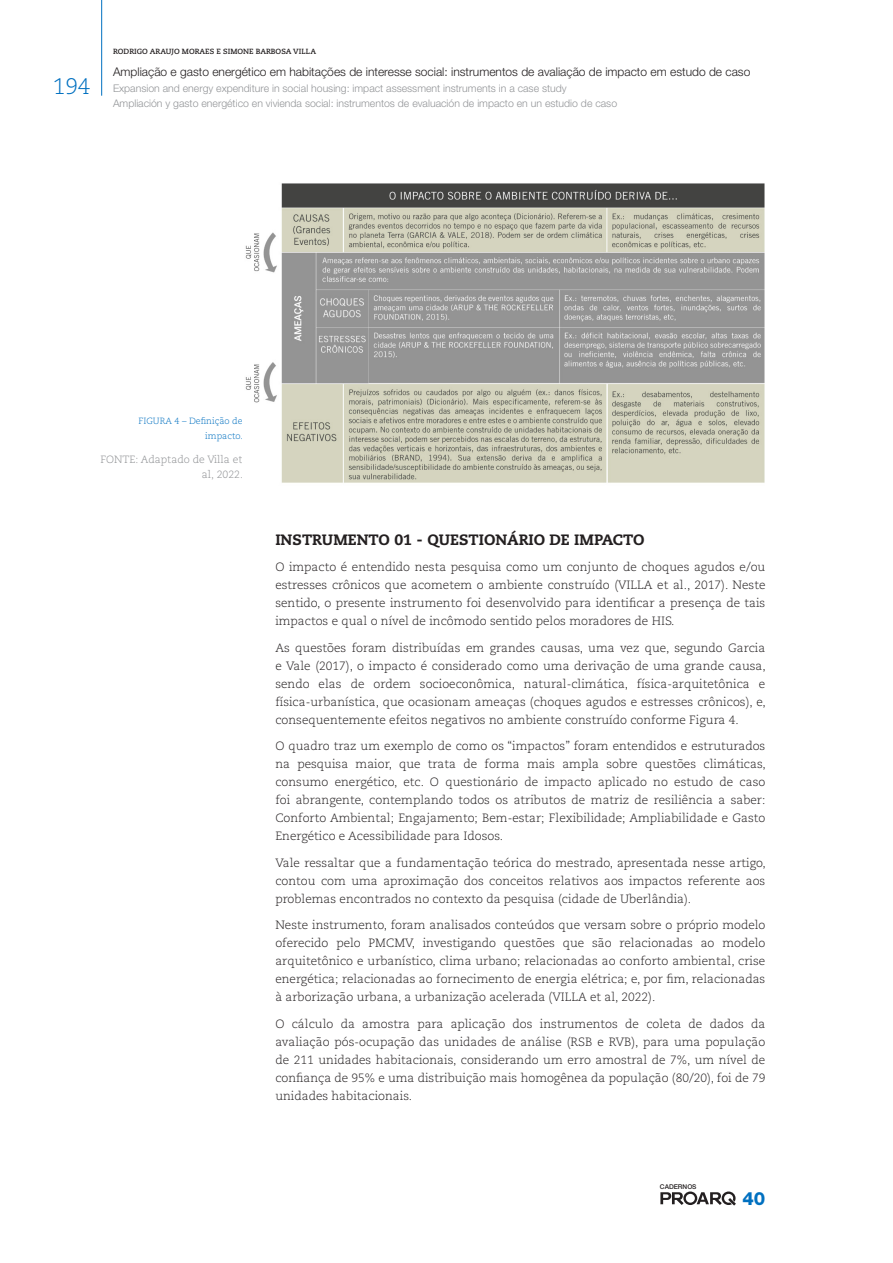
<style>
.page{position:relative;width:893px;height:1263px;background:#fff}
.page>*{position:absolute;margin:0;border:0;box-sizing:border-box;transform-origin:0 0}
.t1{font:300 22.5px "Caecilia LT Std";color:#0070c0}
.t2{font:800 18.3px "Helvetica Neue LT Std";color:#0070c0}
._11_Subtítulo_no_Tex{font:800 15px "Caecilia LT Std";color:#231f20}
._10_Corpo_do_Texto{font:300 12px/18px "Caecilia LT Std";color:#231f20;text-align:justify}
._5_Cabecalho_Titulo{font:300 12px "Helvetica Neue LT Std";color:#231f20}
._6_Cabecalho_Subtítu{font:300 10.5px "Helvetica Neue LT Std";color:#939598}
._13_Legenda_Imagem_T{font:300 10.5px/15px "Caecilia LT Std";color:#8d8f92;text-align:right}
._12_Legenda_Imagem_T{font:300 9px/15px "Caecilia LT Std";color:#0070c0;text-align:right}
._4_Cabecalho_Nome_Au{font:700 7.5px "Caecilia LT Std";color:#231f20}
.t3{font:500 6.6px "Helvetica Neue LT Std";color:#231f20}
</style>
<div class="page">
<hr style="left:101px;top:0;width:1px;height:96px;background:#0070c0">
<svg style="left:660px;top:1191px;width:76px;height:14px"></svg>
<img style="left:245px;top:183px;width:520px;height:300px">
<h1 class="t1" style="left:53px;top:74px;width:39px">194</h1>
<p class="_4_Cabecalho_Nome_Au" style="left:113px;top:47px;width:205px">RODRIGO ARAUJO MORAES E SIMONE BARBOSA VILLA</p>
<p class="_5_Cabecalho_Titulo" style="left:113px;top:64px;width:639px">Ampliação e gasto energético em habitações de interesse social: instrumentos de avaliação de impacto em estudo de caso</p>
<p class="_6_Cabecalho_Subtítu" style="left:113px;top:82px;width:455px">Expansion and energy expenditure in social housing: impact assessment instruments in a case study</p>
<p class="_6_Cabecalho_Subtítu" style="left:113px;top:97px;width:506px">Ampliación y gasto energético en vivienda social: instrumentos de evaluación de impacto en un estudio de caso</p>
<p class="_12_Legenda_Imagem_T" style="left:138px;top:414px;width:106px">FIGURA 4 – Definição de impacto.</p>
<p class="_13_Legenda_Imagem_T" style="left:100px;top:452px;width:144px">FONTE: Adaptado de Villa et al, 2022.</p>
<p class="_11_Subtítulo_no_Tex" style="left:275px;top:530px;width:371px">INSTRUMENTO 01 - QUESTIONÁRIO DE IMPACTO</p>
<p class="_10_Corpo_do_Texto" style="left:275px;top:558px;width:492px">O impacto é entendido nesta pesquisa como um conjunto de choques agudos e/ou estresses crônicos que acometem o ambiente construído (VILLA et al., 2017). Neste sentido, o presente instrumento foi desenvolvido para identificar a presença de tais impactos e qual o nível de incômodo sentido pelos moradores de HIS.</p>
<p class="_10_Corpo_do_Texto" style="left:275px;top:639px;width:492px">As questões foram distribuídas em grandes causas, uma vez que, segundo Garcia e Vale (2017), o impacto é considerado como uma derivação de uma grande causa, sendo elas de ordem socioeconômica, natural-climática, física-arquitetônica e física-urbanística, que ocasionam ameaças (choques agudos e estresses crônicos), e, consequentemente efeitos negativos no ambiente construído conforme Figura 4.</p>
<p class="_10_Corpo_do_Texto" style="left:275px;top:737px;width:492px">O quadro traz um exemplo de como os “impactos” foram entendidos e estruturados na pesquisa maior, que trata de forma mais ampla sobre questões climáticas, consumo energético, etc. O questionário de impacto aplicado no estudo de caso foi abrangente, contemplando todos os atributos de matriz de resiliência a saber:<br>Conforto Ambiental; Engajamento; Bem-estar; Flexibilidade; Ampliabilidade e Gasto Energético e Acessibilidade para Idosos.</p>
<p class="_10_Corpo_do_Texto" style="left:275px;top:854px;width:492px">Vale ressaltar que a fundamentação teórica do mestrado, apresentada nesse artigo, contou com uma aproximação dos conceitos relativos aos impactos referente aos problemas encontrados no contexto da pesquisa (cidade de Uberlândia).</p>
<p class="_10_Corpo_do_Texto" style="left:275px;top:916px;width:492px">Neste instrumento, foram analisados conteúdos que versam sobre o próprio modelo oferecido pelo PMCMV, investigando questões que são relacionadas ao modelo arquitetônico e urbanístico, clima urbano; relacionadas ao conforto ambiental, crise energética; relacionadas ao fornecimento de energia elétrica; e, por fim, relacionadas à arborização urbana, a urbanização acelerada (VILLA et al, 2022).</p>
<p class="_10_Corpo_do_Texto" style="left:275px;top:1015px;width:492px">O cálculo da amostra para aplicação dos instrumentos de coleta de dados da avaliação pós-ocupação das unidades de análise (RSB e RVB), para uma população de 211 unidades habitacionais, considerando um erro amostral de 7%, um nível de confiança de 95% e uma distribuição mais homogênea da população (80/20), foi de 79 unidades habitacionais.</p>
<p class="t3" style="left:660px;top:1183px;width:38px">CADERNOS</p>
<h2 class="t2" style="left:742px;top:1187px;width:24px">40</h2>
</div>
